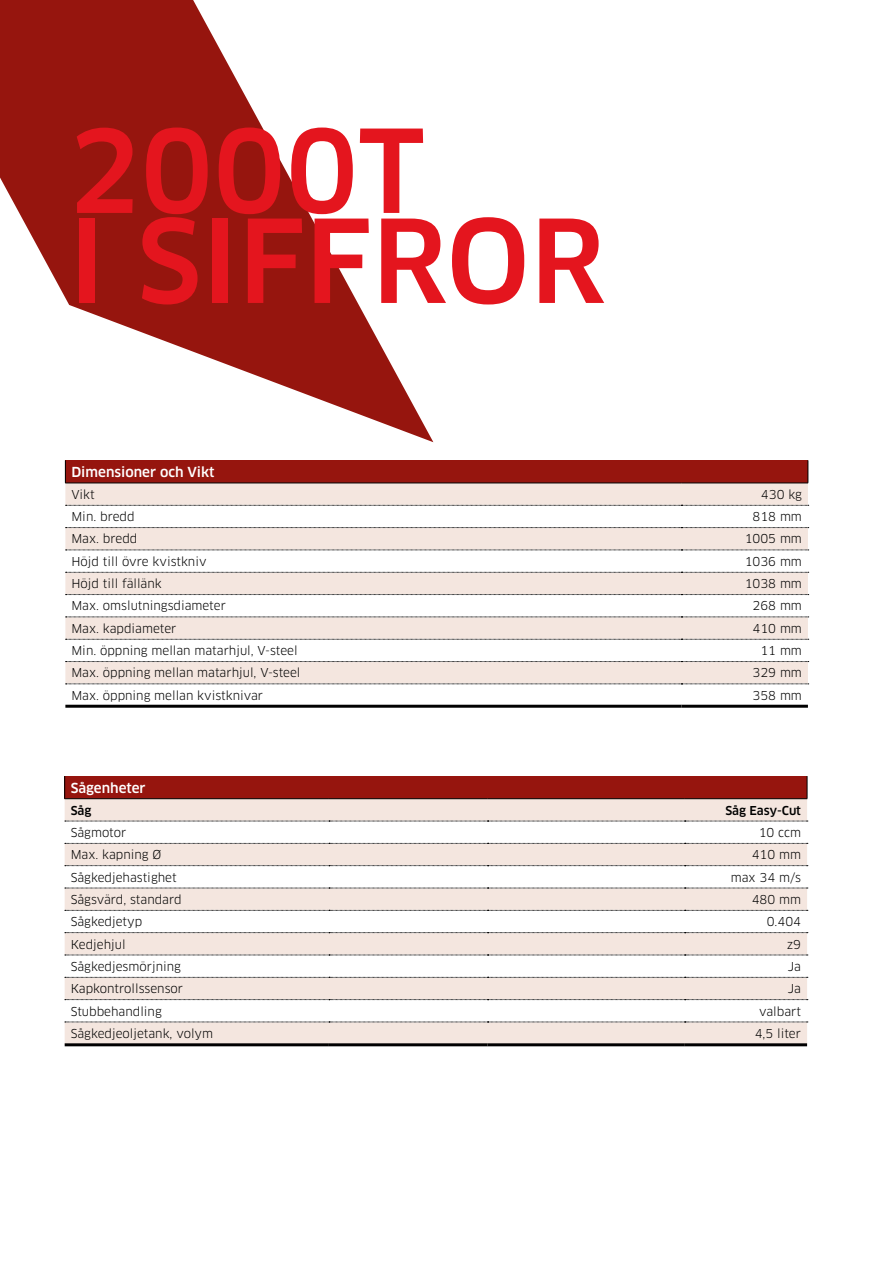
<style>
.page{position:relative;width:893px;height:1263px;background:#fff}
.page>*{position:absolute;margin:0;border:0;box-sizing:border-box;transform-origin:0 0}
.t1{font:500 112.5px/90px "Clan Pro";color:#e4151e}
.t2{font:500 13.5px "Clan Pro";color:#fff}
.t3{font:12px "Clan Pro";color:#000}
.t4{font:500 12px "Clan Pro";color:#000}
</style>
<div class="page">
<svg style="left:0;top:0;width:433px;height:442px;fill:#96150e"></svg>
<div style="left:65px;top:460px;width:743px;height:23px;background:#96150e"></div>
<div style="left:65px;top:484px;width:743px;height:21px;background:#f4e6df"></div>
<svg style="left:65px;top:505px;width:743px;height:200px"></svg>
<svg style="left:65px;top:460px;width:1px;height:23px"></svg>
<svg style="left:808px;top:460px;width:1px;height:23px"></svg>
<hr style="left:65px;top:483px;width:616px;height:1px;background:#000">
<hr style="left:681px;top:483px;width:127px;height:1px;background:#000">
<svg style="left:66px;top:505px;width:743px;height:1px"></svg>
<svg style="left:66px;top:527px;width:743px;height:1px"></svg>
<svg style="left:66px;top:550px;width:743px;height:1px"></svg>
<svg style="left:66px;top:572px;width:743px;height:1px"></svg>
<svg style="left:66px;top:594px;width:743px;height:1px"></svg>
<svg style="left:66px;top:617px;width:743px;height:1px"></svg>
<svg style="left:66px;top:639px;width:743px;height:1px"></svg>
<svg style="left:66px;top:661px;width:743px;height:1px"></svg>
<svg style="left:66px;top:684px;width:743px;height:1px"></svg>
<hr style="left:65px;top:705px;width:616px;height:3px;background:#000">
<hr style="left:681px;top:705px;width:127px;height:3px;background:#000">
<div style="left:65px;top:776px;width:742px;height:23px;background:#96150e"></div>
<div style="left:65px;top:799px;width:742px;height:244px;background:#f4e6df"></div>
<svg style="left:65px;top:822px;width:742px;height:200px"></svg>
<svg style="left:64px;top:776px;width:1px;height:22px"></svg>
<svg style="left:807px;top:776px;width:1px;height:22px"></svg>
<hr style="left:64px;top:798px;width:265px;height:1px;background:#000">
<hr style="left:329px;top:798px;width:159px;height:1px;background:#000">
<hr style="left:488px;top:798px;width:197px;height:1px;background:#000">
<hr style="left:685px;top:798px;width:122px;height:1px;background:#000">
<svg style="left:65px;top:821px;width:743px;height:1px"></svg>
<svg style="left:65px;top:843px;width:743px;height:1px"></svg>
<svg style="left:65px;top:865px;width:743px;height:1px"></svg>
<svg style="left:65px;top:888px;width:743px;height:1px"></svg>
<svg style="left:65px;top:910px;width:743px;height:1px"></svg>
<svg style="left:65px;top:932px;width:743px;height:1px"></svg>
<svg style="left:65px;top:955px;width:743px;height:1px"></svg>
<svg style="left:65px;top:977px;width:743px;height:1px"></svg>
<svg style="left:65px;top:999px;width:743px;height:1px"></svg>
<svg style="left:65px;top:1022px;width:743px;height:1px"></svg>
<hr style="left:65px;top:1043px;width:264px;height:3px;background:#000">
<hr style="left:329px;top:1043px;width:159px;height:3px;background:#000">
<hr style="left:488px;top:1043px;width:197px;height:3px;background:#000">
<hr style="left:685px;top:1043px;width:122px;height:3px;background:#000">
<h1 class="t1" style="left:68px;top:128px;width:539px">2000T<br>I SIFFROR</h1>
<p class="t2" style="left:71px;top:464px;width:145px">Dimensioner och Vikt</p>
<p class="t3" style="left:71px;top:487px;width:25px">Vikt</p>
<p class="t3" style="left:761px;top:487px;width:42px">430 kg</p>
<p class="t3" style="left:71px;top:510px;width:65px">Min. bredd</p>
<p class="t3" style="left:753px;top:510px;width:51px">818 mm</p>
<p class="t3" style="left:71px;top:532px;width:68px">Max. bredd</p>
<p class="t3" style="left:745px;top:532px;width:59px">1005 mm</p>
<p class="t3" style="left:71px;top:554px;width:137px">Höjd till övre kvistkniv</p>
<p class="t3" style="left:745px;top:554px;width:59px">1036 mm</p>
<p class="t3" style="left:71px;top:576px;width:92px">Höjd till fällänk</p>
<p class="t3" style="left:745px;top:576px;width:59px">1038 mm</p>
<p class="t3" style="left:71px;top:599px;width:156px">Max. omslutningsdiameter</p>
<p class="t3" style="left:753px;top:599px;width:51px">268 mm</p>
<p class="t3" style="left:71px;top:621px;width:107px">Max. kapdiameter</p>
<p class="t3" style="left:753px;top:621px;width:51px">410 mm</p>
<p class="t3" style="left:71px;top:643px;width:228px">Min. öppning mellan matarhjul, V-steel</p>
<p class="t3" style="left:760px;top:643px;width:43px">11 mm</p>
<p class="t3" style="left:71px;top:666px;width:231px">Max. öppning mellan matarhjul, V-steel</p>
<p class="t3" style="left:753px;top:666px;width:51px">329 mm</p>
<p class="t3" style="left:71px;top:688px;width:193px">Max. öppning mellan kvistknivar</p>
<p class="t3" style="left:753px;top:688px;width:51px">358 mm</p>
<p class="t2" style="left:71px;top:780px;width:76px">Sågenheter</p>
<p class="t4" style="left:71px;top:803px;width:22px">Såg</p>
<p class="t4" style="left:725px;top:803px;width:77px">Såg Easy-Cut</p>
<p class="t3" style="left:71px;top:825px;width:57px">Sågmotor</p>
<p class="t3" style="left:759px;top:825px;width:44px">10 ccm</p>
<p class="t3" style="left:71px;top:848px;width:92px">Max. kapning Ø</p>
<p class="t3" style="left:752px;top:848px;width:51px">410 mm</p>
<p class="t3" style="left:71px;top:870px;width:107px">Sågkedjehastighet</p>
<p class="t3" style="left:731px;top:870px;width:72px">max 34 m/s</p>
<p class="t3" style="left:71px;top:892px;width:112px">Sågsvärd, standard</p>
<p class="t3" style="left:752px;top:892px;width:51px">480 mm</p>
<p class="t3" style="left:71px;top:915px;width:73px">Sågkedjetyp</p>
<p class="t3" style="left:767px;top:915px;width:36px">0.404</p>
<p class="t3" style="left:71px;top:937px;width:56px">Kedjehjul</p>
<p class="t3" style="left:787px;top:937px;width:16px">z9</p>
<p class="t3" style="left:71px;top:959px;width:112px">Sågkedjesmörjning</p>
<p class="t3" style="left:788px;top:959px;width:15px">Ja</p>
<p class="t3" style="left:71px;top:981px;width:114px">Kapkontrollssensor</p>
<p class="t3" style="left:788px;top:981px;width:15px">Ja</p>
<p class="t3" style="left:71px;top:1004px;width:93px">Stubbehandling</p>
<p class="t3" style="left:759px;top:1004px;width:43px">valbart</p>
<p class="t3" style="left:71px;top:1026px;width:144px">Sågkedjeoljetank, volym</p>
<p class="t3" style="left:755px;top:1026px;width:48px">4,5 liter</p>
</div>
